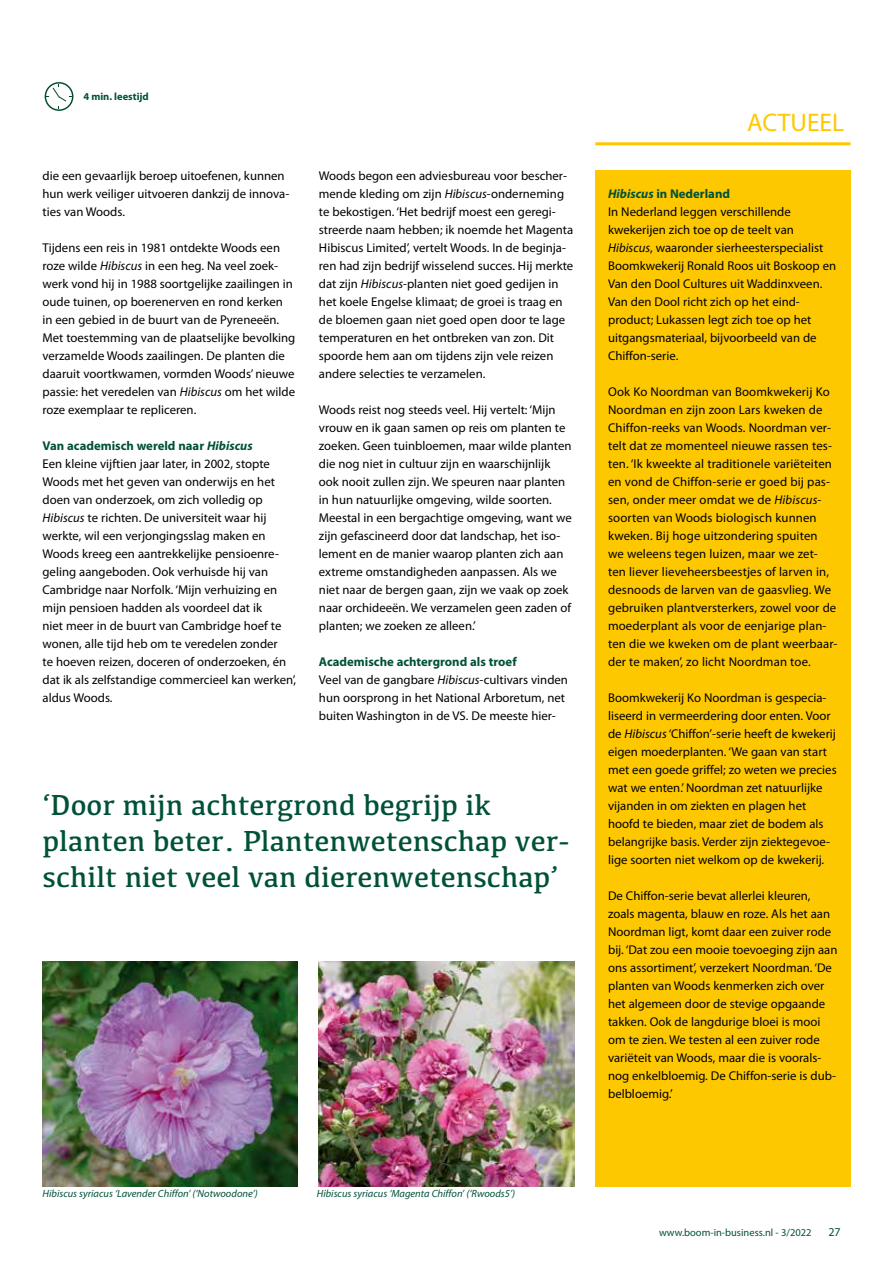
<style>
.page{position:relative;width:893px;height:1263px;background:#fff}
.page>*{position:absolute;margin:0;border:0;box-sizing:border-box;transform-origin:0 0}
.t1{font:30px/36px "Kefa";color:#005139}
.t2{font:25.5px "Myriad Pro";color:#fec800}
.t3{font:12.75px/18px "Myriad Pro";color:#000}
.t4{font:12px "Myriad Pro";color:#005139}
.t5{font:italic 10.5px "Myriad Pro";color:#005139}
.t6{font:10.5px "Myriad Pro";color:#005139}
.t7{font:700 10.5px "Myriad Pro";color:#005139}
.s1{font-style:italic}
.s2{font-weight:700;color:#005139}
.s3{font-weight:700;font-style:italic;color:#005139}
</style>
<div class="page">
<hr style="left:595px;top:142px;width:255px;height:3px;background:#fec800">
<svg style="left:45px;top:82px;width:28px;height:29px"></svg>
<div style="left:595px;top:170px;width:255px;height:1016px;background:#fec800"></div>
<img style="left:43px;top:961px;width:255px;height:225px">
<img style="left:319px;top:961px;width:255px;height:225px">
<p class="t7" style="left:83px;top:90px;width:67px">4 min. leestijd</p>
<p class="t3" style="left:43px;top:167px;width:248px">die een gevaarlijk beroep uitoefenen, kunnen hun werk veiliger uitvoeren dankzij de innova&shy;ties van Woods.</p>
<p class="t3" style="left:43px;top:239px;width:254px">Tijdens een reis in 1981 ontdekte Woods een roze wilde <span class="s1">Hibiscus</span> in een heg. Na veel zoek&shy;werk vond hij in 1988 soortgelijke zaailingen in oude tuinen, op boerenerven en rond kerken in een gebied in de buurt van de Pyreneeën.<br>Met toestemming van de plaatselijke bevolking verzamelde Woods zaailingen. De planten die daaruit voortkwamen, vormden Woods’ nieuwe passie: het veredelen van <span class="s1">Hibiscus</span> om het wilde roze exemplaar te repliceren.</p>
<p class="t3" style="left:43px;top:437px;width:255px"><span class="s2">Van academisch wereld naar</span> <span class="s3">Hibiscus<br></span>Een kleine vijftien jaar later, in 2002, stopte Woods met het geven van onderwijs en het doen van onderzoek, om zich volledig op <span class="s1">Hibiscus</span> te richten. De universiteit waar hij werkte, wil een verjongingsslag maken en Woods kreeg een aantrekkelijke pensioenre&shy;geling aangeboden. Ook verhuisde hij van Cambridge naar Norfolk. ‘Mijn verhuizing en mijn pensioen hadden als voordeel dat ik<br>niet meer in de buurt van Cambridge hoef te wonen, alle tijd heb om te veredelen zonder<br>te hoeven reizen, doceren of onderzoeken, én dat ik als zelfstandige commercieel kan werken’, aldus Woods.</p>
<p class="t3" style="left:319px;top:167px;width:256px">Woods begon een adviesbureau voor bescher&shy;mende kleding om zijn <span class="s1">Hibiscus</span>-onderneming te bekostigen. ‘Het bedrijf moest een geregi&shy;streerde naam hebben; ik noemde het Magenta Hibiscus Limited’, vertelt Woods. In de beginja&shy;ren had zijn bedrijf wisselend succes. Hij merkte dat zijn <span class="s1">Hibiscus</span>-planten niet goed gedijen in het koele Engelse klimaat; de groei is traag en de bloemen gaan niet goed open door te lage temperaturen en het ontbreken van zon. Dit spoorde hem aan om tijdens zijn vele reizen andere selecties te verzamelen.</p>
<p class="t3" style="left:319px;top:401px;width:254px">Woods reist nog steeds veel. Hij vertelt: ‘Mijn vrouw en ik gaan samen op reis om planten te zoeken. Geen tuinbloemen, maar wilde planten die nog niet in cultuur zijn en waarschijnlijk ook nooit zullen zijn. We speuren naar planten in hun natuurlijke omgeving, wilde soorten.<br>Meestal in een bergachtige omgeving, want we zijn gefascineerd door dat landschap, het iso&shy;lement en de manier waarop planten zich aan extreme omstandigheden aanpassen. Als we niet naar de bergen gaan, zijn we vaak op zoek naar orchideeën. We verzamelen geen zaden of planten; we zoeken ze alleen.’</p>
<p class="t3" style="left:319px;top:653px;width:251px"><span class="s2">Academische achtergrond als troef<br></span>Veel van de gangbare <span class="s1">Hibiscus</span>-cultivars vinden hun oorsprong in het National Arboretum, net buiten Washington in de VS. De meeste hier-</p>
<h1 class="t1" style="left:43px;top:786px;width:528px">‘Door mijn achtergrond begrijp ik planten beter. Plantenwetenschap ver&shy;schilt niet veel van dierenwetenschap’</h1>
<h2 class="t2" style="left:747px;top:107px;width:99px">ACTUEEL</h2>
<p class="t3" style="left:608px;top:185px;width:230px"><span class="s3">Hibiscus</span> <span class="s2">in Nederland<br></span>In Nederland leggen verschillende kwekerijen zich toe op de teelt van <span class="s1">Hibiscus</span>, waaronder sierheesterspecialist Boomkwekerij Ronald Roos uit Boskoop en Van den Dool Cultures uit Waddinxveen.<br>Van den Dool richt zich op het eind&shy;product; Lukassen legt zich toe op het uitgangsmateriaal, bijvoorbeeld van de Chiffon-serie.</p>
<p class="t3" style="left:608px;top:383px;width:231px">Ook Ko Noordman van Boomkwekerij Ko Noordman en zijn zoon Lars kweken de Chiffon-reeks van Woods. Noordman ver&shy;telt dat ze momenteel nieuwe rassen tes&shy;ten. ‘Ik kweekte al traditionele variëteiten en vond de Chiffon-serie er goed bij pas&shy;sen, onder meer omdat we de <span class="s1">Hibiscus&shy;</span>soorten van Woods biologisch kunnen kweken. Bij hoge uitzondering spuiten<br>we weleens tegen luizen, maar we zet&shy;ten liever lieveheersbeestjes of larven in, desnoods de larven van de gaasvlieg. We gebruiken plantversterkers, zowel voor de moederplant als voor de eenjarige plan&shy;ten die we kweken om de plant weerbaar&shy;der te maken’, zo licht Noordman toe.</p>
<p class="t3" style="left:608px;top:689px;width:230px">Boomkwekerij Ko Noordman is gespecia&shy;liseerd in vermeerdering door enten. Voor de <span class="s1">Hibiscus</span> ‘Chiffon’-serie heeft de kwekerij eigen moederplanten. ‘We gaan van start met een goede griffel; zo weten we precies wat we enten.’ Noordman zet natuurlijke vijanden in om ziekten en plagen het hoofd te bieden, maar ziet de bodem als belangrijke basis. Verder zijn ziektegevoe&shy;lige soorten niet welkom op de kwekerij.</p>
<p class="t3" style="left:608px;top:887px;width:231px">De Chiffon-serie bevat allerlei kleuren, zoals magenta, blauw en roze. Als het aan Noordman ligt, komt daar een zuiver rode bij. ‘Dat zou een mooie toevoeging zijn aan ons assortiment’, verzekert Noordman. ‘De planten van Woods kenmerken zich over het algemeen door de stevige opgaande takken. Ook de langdurige bloei is mooi om te zien. We testen al een zuiver rode variëteit van Woods, maar die is voorals&shy;nog enkelbloemig. De Chiffon-serie is dub&shy;belbloemig.’</p>
<p class="t5" style="left:43px;top:1187px;width:217px">Hibiscus syriacus ‘Lavender Chiffon’ (‘Notwoodone’)</p>
<p class="t5" style="left:317px;top:1187px;width:200px">Hibiscus syriacus ‘Magenta Chiffon’ (‘Rwoods5’)</p>
<p class="t6" style="left:659px;top:1226px;width:154px">www.boom-in-business.nl - 3/2022</p>
<p class="t4" style="left:828px;top:1224px;width:14px">27</p>
</div>
